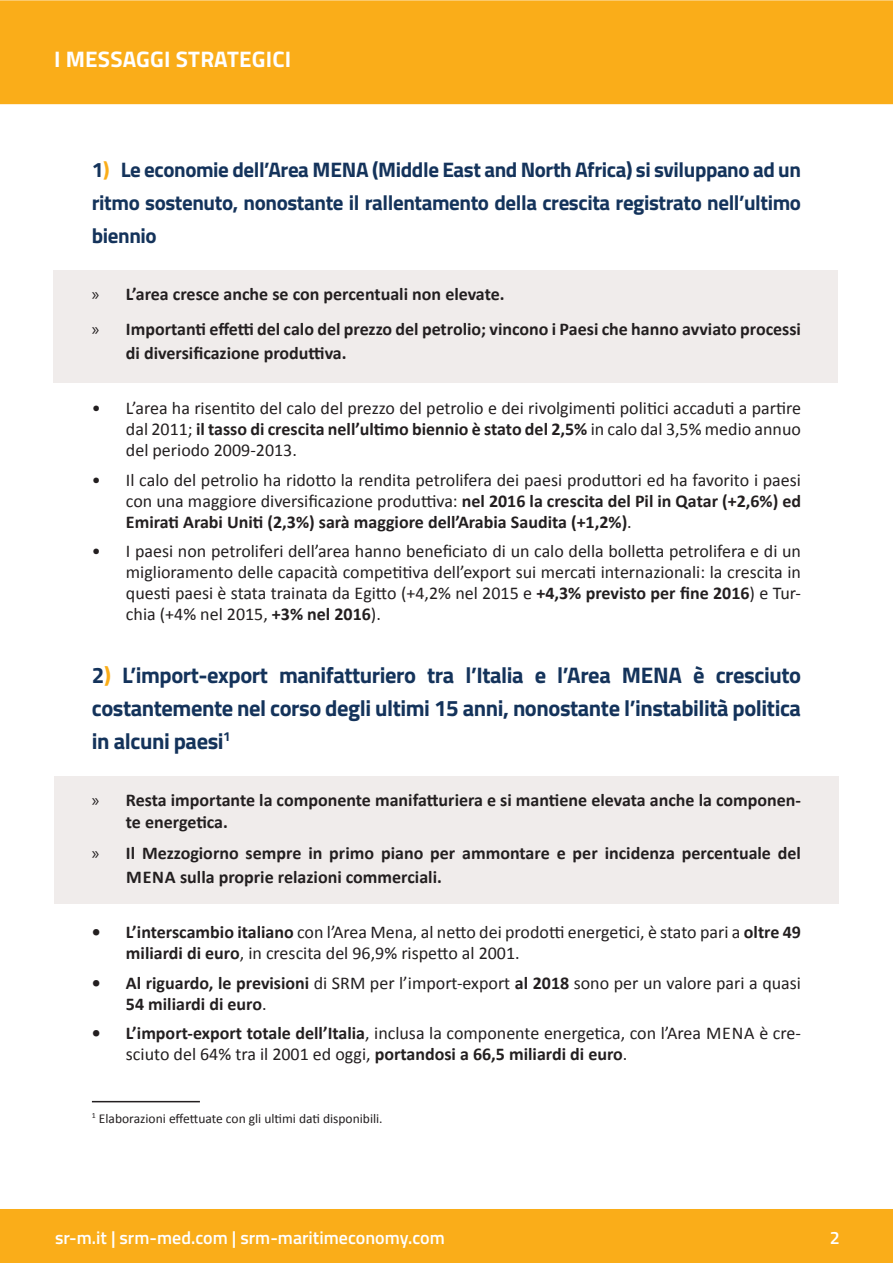
<style>
.page{position:relative;width:893px;height:1263px;background:#fff}
.page>*{position:absolute;margin:0;border:0;box-sizing:border-box;transform-origin:0 0}
.Stile_di_paragrafo_3{font:700 22.5px/33px "Titillium";letter-spacing:-.02em;color:#14335b;text-align:justify}
.t1{font:700 22.5px "Titillium";letter-spacing:.01em;color:#fff}
.Stile_di_paragrafo_3-2{font:700 21px/33px "Titillium";letter-spacing:-.02em;color:#14335b;text-align:justify}
.t2{font:18px/21px "Calibri";color:#231f20;text-align:justify}
.t3{font:700 18px/24px "Calibri";color:#231f20}
.t4{font:600 18px "Titillium";color:#fff}
.Stile_di_paragrafo_1{font:13.5px "Calibri";color:#231f20}
.s1{color:#faad19}
.s2{font-family:"Myriad Pro";font-weight:400}
.s3{font-weight:700}
</style>
<div class="page">
<div style="left:0;top:1209px;width:893px;height:54px;background:#faad19"></div>
<div style="left:0;top:0;width:893px;height:104px;background:#faad19"></div>
<div style="left:54px;top:776px;width:785px;height:128px;background:#f0eceb"></div>
<div style="left:53px;top:270px;width:785px;height:113px;background:#f0eceb"></div>
<hr style="left:92px;top:1101px;width:108px;height:1px;background:#231f20">
<p class="t1" style="left:54px;top:42px;width:239px">I MESSAGGI STRATEGICI</p>
<p class="Stile_di_paragrafo_3-2" style="left:92px;top:152px;width:711px">1<span class="s1">)</span> Le economie dell’Area MENA (Middle East and North Africa) si sviluppano ad un ritmo sostenuto, nonostante il rallentamento della crescita registrato nell’ultimo biennio</p>
<p class="t3" style="left:92px;top:282px;width:414px"><span class="s2">»</span> L’area cresce anche se con percentuali non elevate.</p>
<p class="t3" style="left:126px;top:317px;width:677px;text-indent:-34px"><span class="s2">»</span> Importanti effetti del calo del prezzo del petrolio; vincono i Paesi che hanno avviato processi di diversificazione produttiva.</p>
<p class="t2" style="left:126px;top:398px;width:677px;text-indent:-34px">• L’area ha risentito del calo del prezzo del petrolio e dei rivolgimenti politici accaduti a partire dal 2011; <span class="s3">il tasso di crescita nell’ultimo biennio è stato del 2,5%</span> in calo dal 3,5% medio annuo del periodo 2009-2013.</p>
<p class="t2" style="left:126px;top:469px;width:677px;text-indent:-34px">• Il calo del petrolio ha ridotto la rendita petrolifera dei paesi produttori ed ha favorito i paesi con una maggiore diversificazione produttiva: <span class="s3">nel 2016 la crescita del Pil in Qatar (+2,6%) ed Emirati Arabi Uniti (2,3%) sarà maggiore dell’Arabia Saudita (+1,2%)</span>.</p>
<p class="t2" style="left:126px;top:541px;width:677px;text-indent:-34px">• I paesi non petroliferi dell’area hanno beneficiato di un calo della bolletta petrolifera e di un miglioramento delle capacità competitiva dell’export sui mercati internazionali: la crescita in questi paesi è stata trainata da Egitto (+4,2% nel 2015 e <span class="s3">+4,3% previsto per fine 2016</span>) e Tur&shy;chia (+4% nel 2015, <span class="s3">+3% nel 2016</span>).</p>
<p class="Stile_di_paragrafo_3" style="left:92px;top:657px;width:711px">2<span class="s1">)</span> L’import-export manifatturiero tra l’Italia e l’Area MENA è cresciuto costantemente nel corso degli ultimi 15 anni, nonostante l’instabilità politica in alcuni paesi<sup>1</sup></p>
<p class="t3" style="left:126px;top:788px;width:677px;line-height:22.5px;text-indent:-34px"><span class="s2">»</span> Resta importante la componente manifatturiera e si mantiene elevata anche la componen&shy;te energetica.</p>
<p class="t3" style="left:126px;top:841px;width:676px;text-indent:-34px"><span class="s2">»</span> Il Mezzogiorno sempre in primo piano per ammontare e per incidenza percentuale del<br>MENA sulla proprie relazioni commerciali.</p>
<p class="t2" style="left:126px;top:922px;width:677px;text-indent:-34px"><span class="s3">• L’interscambio italiano</span> con l’Area Mena, al netto dei prodotti energetici, è stato pari a <span class="s3">oltre 49 miliardi di euro</span>, in crescita del 96,9% rispetto al 2001.</p>
<p class="t2" style="left:126px;top:972px;width:677px;text-indent:-34px"><span class="s3">• Al riguardo, le previsioni</span> di SRM per l’import-export <span class="s3">al 2018</span> sono per un valore pari a quasi<br><span class="s3">54 miliardi di euro</span>.</p>
<p class="t2" style="left:126px;top:1023px;width:677px;text-indent:-34px"><span class="s3">• L’import-export totale dell’Italia</span>, inclusa la componente energetica, con l’Area MENA è cre&shy;sciuto del 64% tra il 2001 ed oggi, <span class="s3">portandosi a 66,5 miliardi di euro</span>.</p>
<p class="Stile_di_paragrafo_1" style="left:92px;top:1110px;width:292px"><sup>1</sup> Elaborazioni effettuate con gli ultimi dati disponibili.</p>
<p class="t4" style="left:55px;top:1224px;width:391px">sr-m.it | srm-med.com | srm-maritimeconomy.com</p>
<p class="t4" style="left:830px;top:1224px;width:12px">2</p>
</div>
